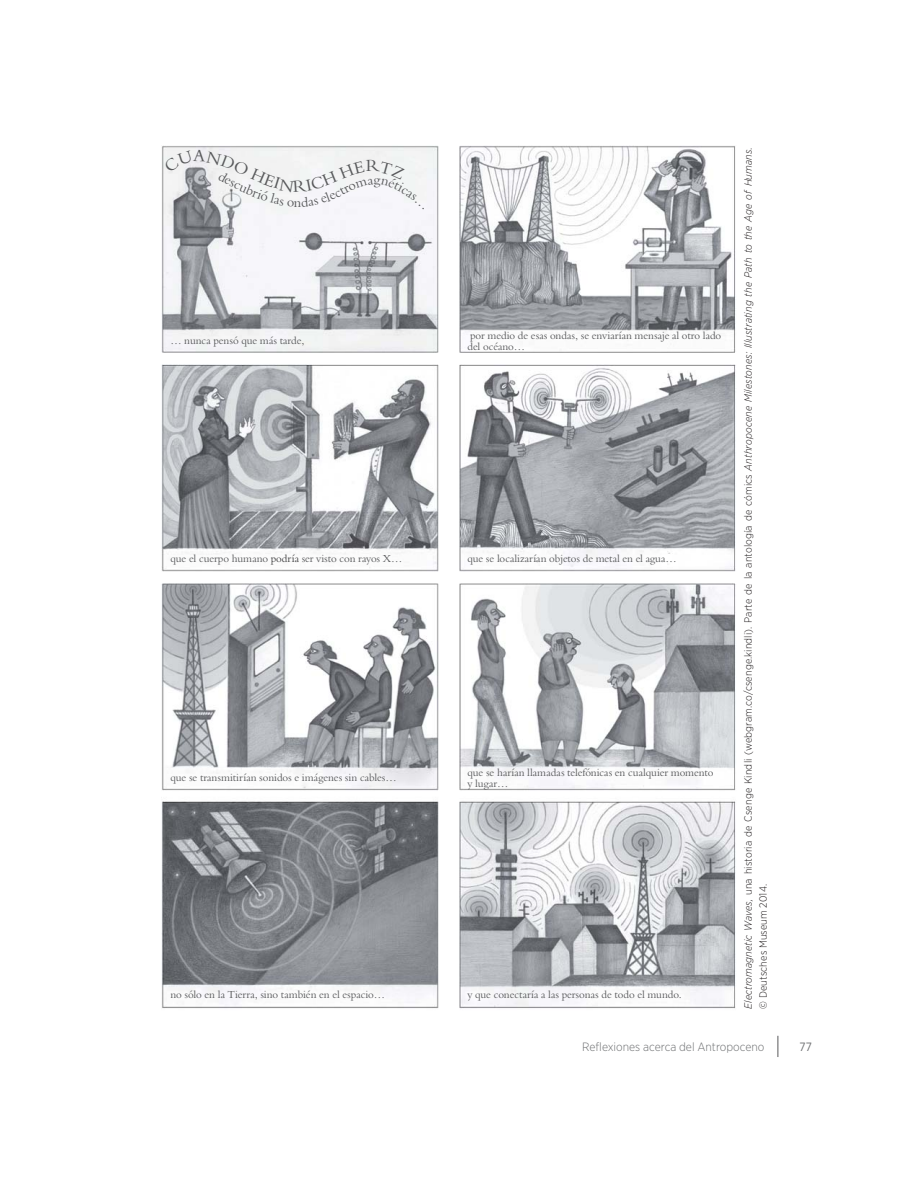
<style>
.page{position:relative;width:918px;height:1188px;background:#fff}
.page>*{position:absolute;margin:0;border:0;box-sizing:border-box;transform-origin:0 0}
.t1{font:16.5px "Bergamo Std";color:#58595b}
.t2{font:13.5px "Bergamo Std";color:#58595b}
.t3{font:300 12px "Gotham Narrow";color:#6d6f71}
.t4{font:12px "Gotham Narrow";color:#6d6f71}
.t5{font:10.5px/10.9px "Bergamo Std";color:#58595b}
.t6{font:300 10.5px/15px "Gotham Narrow";letter-spacing:.01em;color:#231f20}
.s1{color:#414142}
.s2{font-style:italic}
</style>
<div class="page">
<svg style="left:778px;top:1036px;width:1px;height:21px"></svg>
<img style="left:161px;top:146px;width:278px;height:863px">
<img style="left:459px;top:145px;width:277px;height:864px">
<svg style="left:163px;top:150px;width:261px;height:59px"></svg>
<p class="t2" style="left:294px;top:197px;width:9px">n</p>
<p class="t5" style="left:170px;top:336px;width:136px">… nunca pensó que más tarde,</p>
<h1 class="t1" style="left:366px;top:159px;width:15px">R</h1>
<p class="t5" style="left:170px;top:554px;width:234px">que el cuerpo humano <span class="s1">podría</span> ser visto con rayos X…</p>
<p class="t5" style="left:170px;top:773px;width:228px">que se transmitirían sonidos e imágenes sin cables…</p>
<p class="t5" style="left:170px;top:990px;width:216px">no sólo en la Tierra, sino también en el espacio…</p>
<p class="t5" style="left:467px;top:331px;width:255px">por medio de esas ondas, se enviarían mensaje al otro lado del océano…</p>
<p class="t5" style="left:467px;top:554px;width:211px">que se localizarían objetos de metal en el agua…</p>
<p class="t5" style="left:467px;top:768px;width:248px">que se harían llamadas telefónicas en cualquier momento y lugar…</p>
<p class="t5" style="left:467px;top:990px;width:216px">y que conectaría a las personas de todo el mundo.</p>
<p class="t6" style="left:741px;top:1009px;width:863px;rotate:-90deg"><span class="s2">Electromagnetic Waves,</span> una historia de Csenge Kindli (webgram.co/csenge.kindli). Parte de la antología de cómics <span class="s2">Anthropocene Milestones: Illustrating the Path to the Age of Humans</span>. © Deutsches Museum 2014.</p>
<p class="t3" style="left:582px;top:1042px;width:184px">Reflexiones acerca del Antropoceno</p>
<p class="t4" style="left:800px;top:1042px;width:14px">77</p>
</div>
